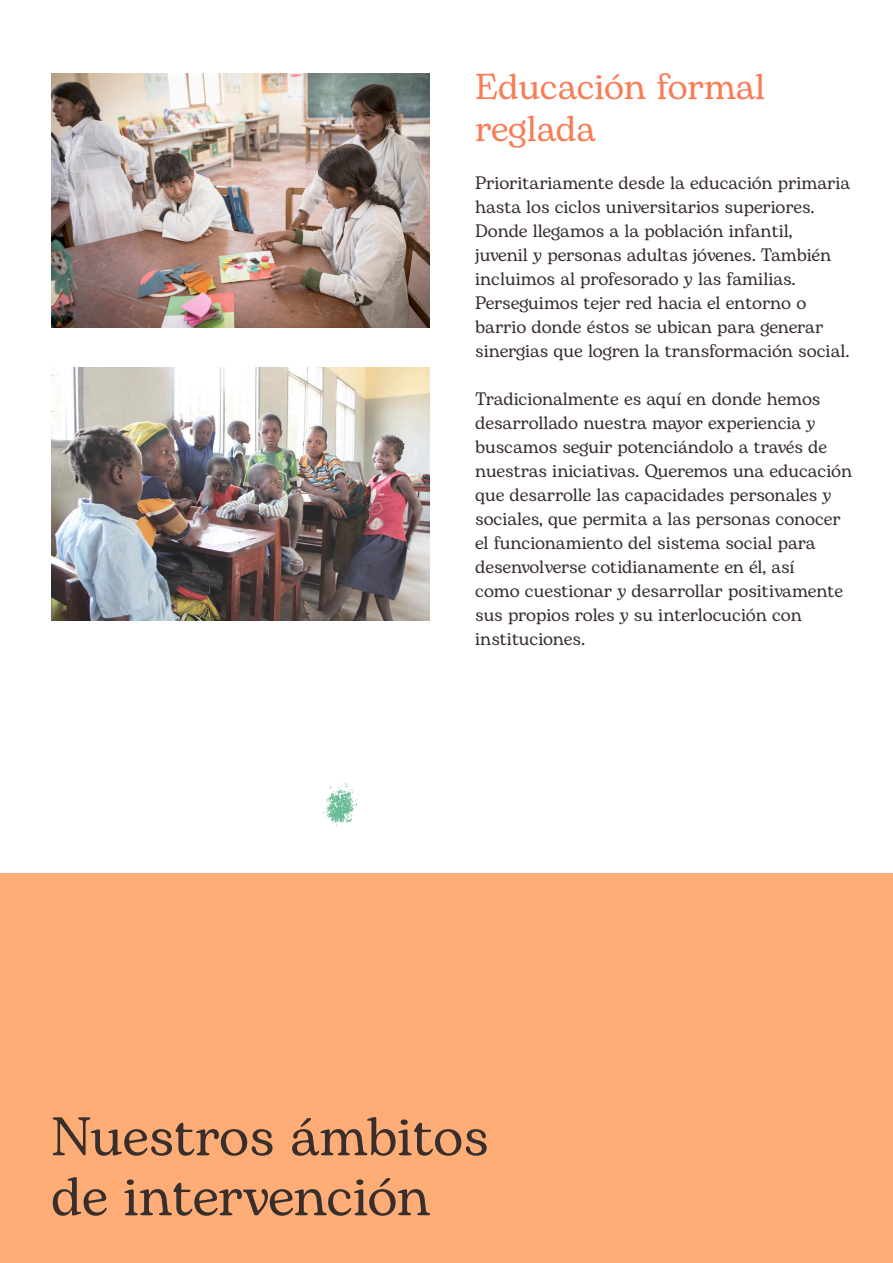
<style>
.page{position:relative;width:893px;height:1263px;background:#fff}
.page>*{position:absolute;margin:0;border:0;box-sizing:border-box;transform-origin:0 0}
.print_h3{font:54px/60px "Bogart";color:#382e2c}
.print_h5{font:36px/42px "Bogart";color:#f87c56}
.print_p{font:18px/24px "Bogart";color:#382e2c}
</style>
<div class="page">
<div style="left:0;top:873px;width:893px;height:390px;background:#fead77"></div>
<img style="left:322px;top:784px;width:38px;height:42px">
<img style="left:51px;top:73px;width:378px;height:254px">
<img style="left:51px;top:367px;width:378px;height:254px">
<p class="print_h5" style="left:475px;top:66px;width:292px">Educación formal reglada</p>
<p class="print_p" style="left:475px;top:171px;width:376px">Prioritariamente desde la educación primaria hasta los ciclos universitarios superiores.<br>Donde llegamos a la población infantil,<br>juvenil y personas adultas jóvenes. También incluimos al profesorado y las familias.<br>Perseguimos tejer red hacia el entorno o barrio donde éstos se ubican para generar sinergias que logren la transformación social.</p>
<p class="print_p" style="left:475px;top:387px;width:378px">Tradicionalmente es aquí en donde hemos desarrollado nuestra mayor experiencia y buscamos seguir potenciándolo a través de nuestras iniciativas. Queremos una educación que desarrolle las capacidades personales y sociales, que permita a las personas conocer el funcionamiento del sistema social para desenvolverse cotidianamente en él, así<br>como cuestionar y desarrollar positivamente sus propios roles y su interlocución con instituciones.</p>
<p class="print_h3" style="left:51px;top:1107px;width:439px">Nuestros ámbitos de intervención</p>
</div>
